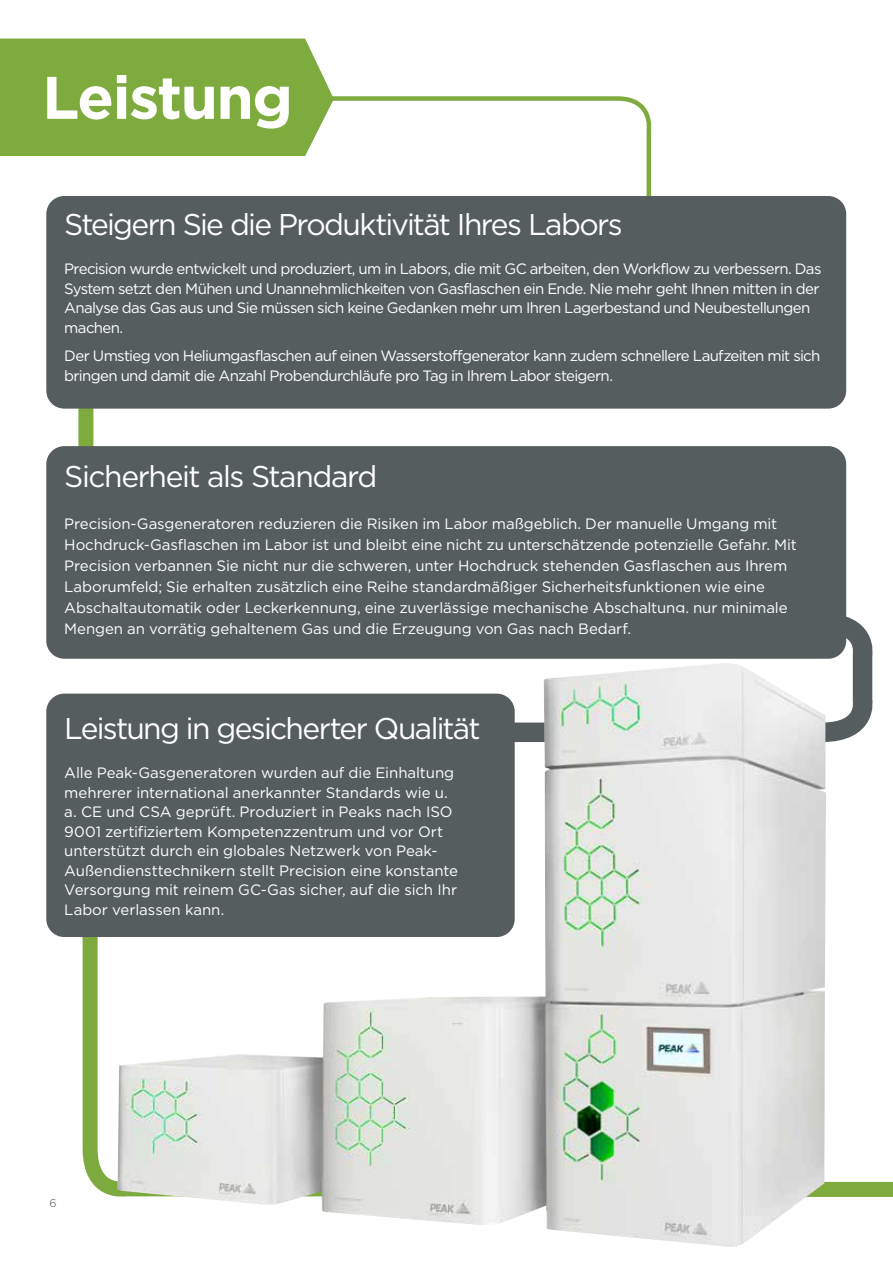
<style>
.page{position:relative;width:893px;height:1263px;background:#fff}
.page>*{position:absolute;margin:0;border:0;box-sizing:border-box;transform-origin:0 0}
.t1{font:700 60px "Gotham";letter-spacing:-.025em;color:#fff}
.t2{font:30px "Gotham";letter-spacing:-.055em;color:#fff}
.t3{font:15px/19.5px "Gotham";letter-spacing:-.01em;color:#fff}
.t4{font:15px/19.5px "Gotham";letter-spacing:-.045em;color:#fff}
.t5{font:300 11.25px "Gotham";color:#4e4d53}
</style>
<div class="page">
<svg style="left:82px;top:937px;width:35px;height:260px"></svg>
<div style="left:78px;top:407px;width:15px;height:48px;background:#7dab3e"></div>
<svg style="left:826px;top:1181px;width:67px;height:16px"></svg>
<div style="left:46px;top:446px;width:800px;height:213px;background:#565d5f;border-radius:18px"></div>
<svg style="left:0;top:39px;width:652px;height:171px"></svg>
<div style="left:46px;top:694px;width:469px;height:243px;background:#565d5f;border-radius:18px"></div>
<div style="left:46px;top:196px;width:800px;height:213px;background:#565d5f;border-radius:18px"></div>
<svg style="left:465px;top:603px;width:408px;height:139px"></svg>
<img style="left:117px;top:663px;width:709px;height:584px">
<h1 class="t1" style="left:42px;top:63px;width:252px">Leistung</h1>
<h2 class="t2" style="left:64px;top:208px;width:560px">Steigern Sie die Produktivität Ihres Labors</h2>
<p class="t4" style="left:64px;top:259px;width:759px">Precision wurde entwickelt und produziert, um in Labors, die mit GC arbeiten, den Workflow zu verbessern. Das System setzt den Mühen und Unannehmlichkeiten von Gasflaschen ein Ende. Nie mehr geht Ihnen mitten in der Analyse das Gas aus und Sie müssen sich keine Gedanken mehr um Ihren Lagerbestand und Neubestellungen machen.</p>
<p class="t4" style="left:64px;top:346px;width:758px">Der Umstieg von Heliumgasflaschen auf einen Wasserstoffgenerator kann zudem schnellere Laufzeiten mit sich bringen und damit die Anzahl Probendurchläufe pro Tag in Ihrem Labor steigern.</p>
<h2 class="t2" style="left:64px;top:460px;width:315px">Sicherheit als Standard</h2>
<p class="t3" style="left:64px;top:513px;width:734px;line-height:21px">Precision-Gasgeneratoren reduzieren die Risiken im Labor maßgeblich. Der manuelle Umgang mit Hochdruck-Gasflaschen im Labor ist und bleibt eine nicht zu unterschätzende potenzielle Gefahr. Mit Precision verbannen Sie nicht nur die schweren, unter Hochdruck stehenden Gasflaschen aus Ihrem Laborumfeld; Sie erhalten zusätzlich eine Reihe standardmäßiger Sicherheitsfunktionen wie eine Abschaltautomatik oder Leckerkennung, eine zuverlässige mechanische Abschaltung, nur minimale Mengen an vorrätig gehaltenem Gas und die Erzeugung von Gas nach Bedarf.</p>
<h2 class="t2" style="left:64px;top:712px;width:418px">Leistung in gesicherter Qualität</h2>
<p class="t3" style="left:64px;top:763px;width:395px">Alle Peak-Gasgeneratoren wurden auf die Einhaltung mehrerer international anerkannter Standards wie u. a. CE und CSA geprüft. Produziert in Peaks nach ISO 9001 zertifiziertem Kompetenzzentrum und vor Ort unterstützt durch ein globales Netzwerk von Peak-Außendiensttechnikern stellt Precision eine konstante Versorgung mit reinem GC-Gas sicher, auf die sich Ihr Labor verlassen kann.</p>
<p class="t5" style="left:50px;top:1197px;width:9px">6</p>
</div>
